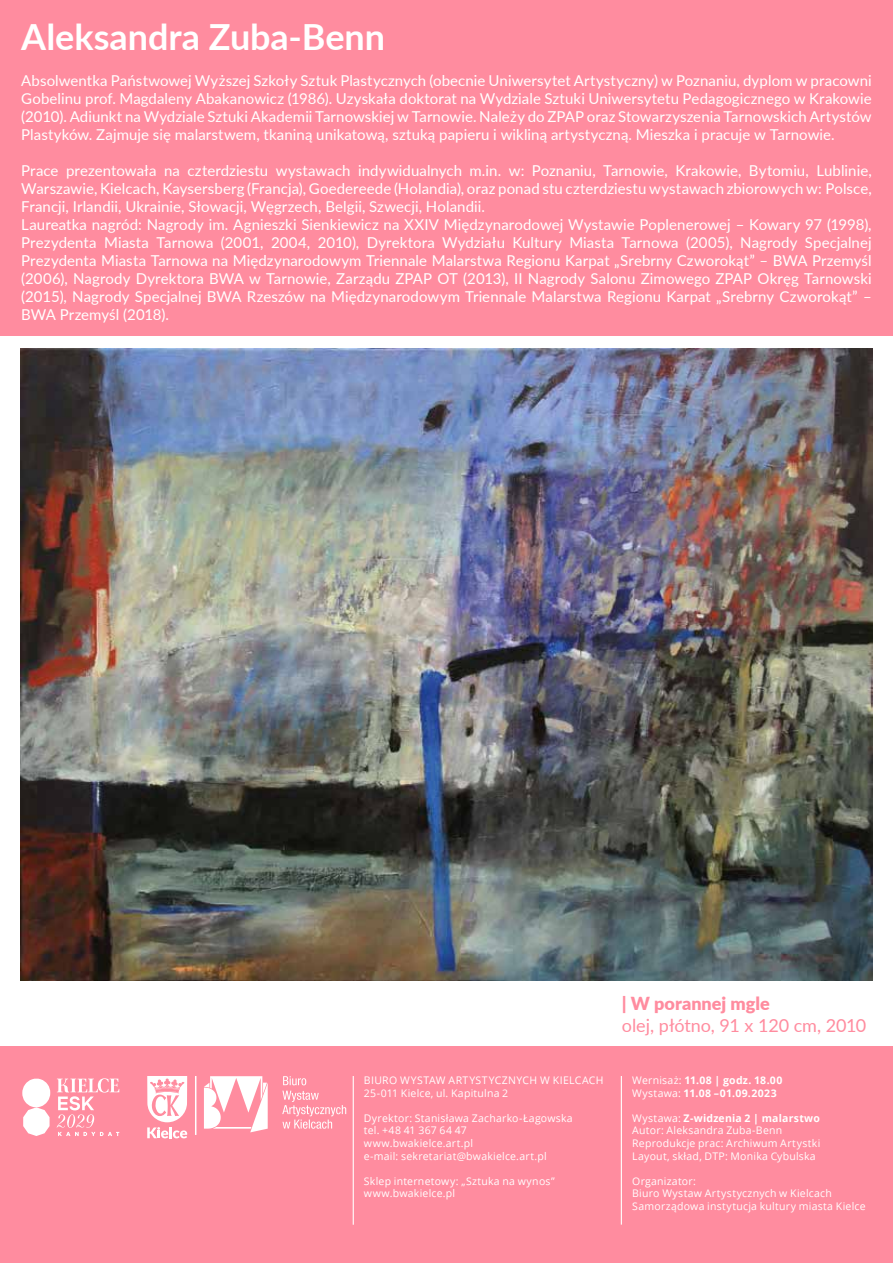
<style>
.page{position:relative;width:893px;height:1263px;background:#fff}
.page>*{position:absolute;margin:0;border:0;box-sizing:border-box;transform-origin:0 0}
.t1{font:700 36px "Lato";letter-spacing:-.005em;color:#fff}
.t2{font:18px "Lato";letter-spacing:-.005em;color:#ff8c9f}
.t3{font:900 18px "Lato";color:#ff8c9f}
.t4{font:15px/18px "Lato";letter-spacing:.005em;color:#fff;text-align:justify}
.t5{font:10.5px/12.6px "Open Sans";letter-spacing:.02em;color:#fff}
.t6{font:700 10.5px/12.6px "Open Sans";letter-spacing:.025em;color:#fff}
.s1{font-weight:400}
.s2{font-weight:700}
</style>
<div class="page">
<div style="left:0;top:1047px;width:893px;height:216px;background:#ff8c9f"></div>
<div style="left:0;top:0;width:893px;height:336px;background:#ff8c9f"></div>
<hr style="left:353px;top:1076px;width:1px;height:149px;background:#fff">
<hr style="left:621px;top:1076px;width:1px;height:148px;background:#fff">
<svg style="left:57px;top:1078px;width:62px;height:58px"></svg>
<svg style="left:22px;top:1078px;width:28px;height:58px"></svg>
<hr style="left:195px;top:1076px;width:1px;height:59px;background:#fff">
<svg style="left:282px;top:1076px;width:64px;height:53px"></svg>
<svg style="left:204px;top:1076px;width:64px;height:56px"></svg>
<svg style="left:147px;top:1076px;width:40px;height:62px"></svg>
<img style="left:21px;top:349px;width:851px;height:631px">
<h1 class="t1" style="left:21px;top:11px;width:365px">Aleksandra Zuba-Benn</h1>
<p class="t4" style="left:21px;top:71px;width:852px">Absolwentka Państwowej Wyższej Szkoły Sztuk Plastycznych (obecnie Uniwersytet Artystyczny) w Poznaniu, dyplom w pracowni Gobelinu prof. Magdaleny Abakanowicz (1986). Uzyskała doktorat na Wydziale Sztuki Uniwersytetu Pedagogicznego w Krakowie (2010). Adiunkt na Wydziale Sztuki Akademii Tarnowskiej w Tarnowie. Należy do ZPAP oraz Stowarzyszenia Tarnowskich Artystów Plastyków. Zajmuje się malarstwem, tkaniną unikatową, sztuką papieru i wikliną artystyczną. Mieszka i pracuje w Tarnowie.</p>
<p class="t4" style="left:21px;top:161px;width:852px;text-align:left">Prace prezentowała na czterdziestu wystawach indywidualnych m.in. w: Poznaniu, Tarnowie, Krakowie, Bytomiu, Lublinie, Warszawie, Kielcach, Kaysersberg (Francja), Goedereede (Holandia), oraz ponad stu czterdziestu wystawach zbiorowych w: Polsce, Francji, Irlandii, Ukrainie, Słowacji, Węgrzech, Belgii, Szwecji, Holandii.<br>Laureatka nagród: Nagrody im. Agnieszki Sienkiewicz na XXIV Międzynarodowej Wystawie Poplenerowej – Kowary 97 (1998), Prezydenta Miasta Tarnowa (2001, 2004, 2010), Dyrektora Wydziału Kultury Miasta Tarnowa (2005), Nagrody Specjalnej Prezydenta Miasta Tarnowa na Międzynarodowym Triennale Malarstwa Regionu Karpat „Srebrny Czworokąt” – BWA Przemyśl (2006), Nagrody Dyrektora BWA w Tarnowie, Zarządu ZPAP OT (2013), II Nagrody Salonu Zimowego ZPAP Okręg Tarnowski (2015), Nagrody Specjalnej BWA Rzeszów na Międzynarodowym Triennale Malarstwa Regionu Karpat „Srebrny Czworokąt” – BWA Przemyśl (2018).</p>
<p class="t5" style="left:364px;top:1074px;width:241px">BIURO WYSTAW ARTYSTYCZNYCH W KIELCACH<br>25-011 Kielce, ul. Kapitulna 2</p>
<p class="t5" style="left:364px;top:1111px;width:210px">Dyrektor: Stanisława Zacharko-Łagowska tel. +48 41 367 64 47 www.bwakielce.art.pl<br>e-mail: sekretariat@bwakielce.art.pl</p>
<p class="t5" style="left:364px;top:1174px;width:192px">Sklep internetowy: „Sztuka na wynos” www.bwakielce.pl</p>
<p class="t3" style="left:622px;top:990px;width:149px">| W porannej mgle</p>
<p class="t2" style="left:622px;top:1012px;width:246px">olej, płótno, 91 x 120 cm, 2010</p>
<p class="t6" style="left:632px;top:1074px;width:152px"><span class="s1">Wernisaż:</span> 11.08 | godz. 18.00<br><span class="s1">Wystawa:</span> 11.08 –01.09.2023</p>
<p class="t5" style="left:632px;top:1111px;width:190px">Wystawa: <span class="s2">Z-widzenia 2 | malarstwo </span>Autor: Aleksandra Zuba-Benn Reprodukcje prac: Archiwum Artystki Layout, skład, DTP: Monika Cybulska</p>
<p class="t5" style="left:632px;top:1174px;width:235px">Organizator:<br>Biuro Wystaw Artystycznych w Kielcach<br>Samorządowa instytucja kultury miasta Kielce</p>
</div>
